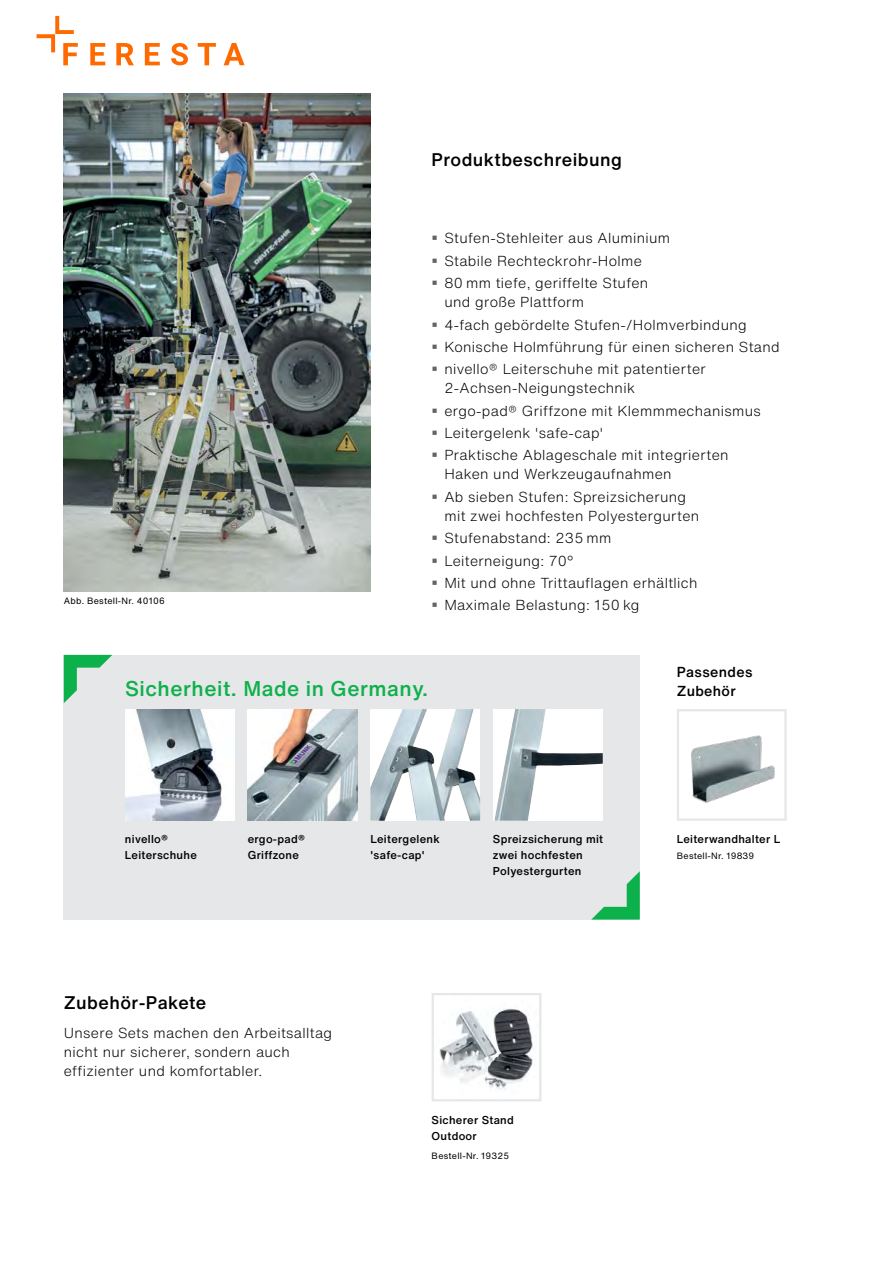
<style>
.page{position:relative;width:893px;height:1263px;background:#fff}
.page>*{position:absolute;margin:0;border:0;box-sizing:border-box;transform-origin:0 0}
.MUNK_Claim{font:500 21px "Helvetica Now Text";letter-spacing:.025em;color:#0db14b}
.Copy_12_14{font:500 18px "Helvetica Now Text";letter-spacing:.025em;color:#000}
.Subline_12_14{font:500 18px "Helvetica Now Text";letter-spacing:.025em;color:#000}
.Copy_9_5_12{font:300 14.25px/19.2px "Helvetica Now Text";letter-spacing:.025em;color:#000}
.Copy_9_5_12-2{font:500 14.25px/19.2px "Helvetica Now Text";letter-spacing:.025em;color:#000}
.Caption_7_5_9_5{font:500 11.25px/15.9px "Helvetica Now Text";letter-spacing:.025em;color:#000}
.Caption_6_8{font:9px "Helvetica Now Text";letter-spacing:.025em;color:#000}
</style>
<div class="page">
<img style="left:64px;top:94px;width:306px;height:497px">
<div style="left:64px;top:655px;width:576px;height:264px;background:#e6e7e8"></div>
<div style="left:493px;top:709px;width:110px;height:112px;background:#fff"></div>
<img style="left:494px;top:709px;width:98px;height:112px">
<img style="left:370px;top:709px;width:110px;height:112px">
<img style="left:248px;top:709px;width:110px;height:112px">
<img style="left:691px;top:735px;width:84px;height:68px">
<div style="left:677px;top:709px;width:110px;height:112px;border:2px solid #e6e7e8"></div>
<img style="left:125px;top:709px;width:110px;height:112px">
<svg style="left:592px;top:871px;width:48px;height:48px"></svg>
<svg style="left:64px;top:655px;width:48px;height:48px"></svg>
<img style="left:439px;top:1008px;width:96px;height:82px">
<div style="left:432px;top:993px;width:109px;height:108px;border:2px solid #e6e7e8"></div>
<svg style="left:90px;top:43px;width:15px;height:22px"></svg>
<svg style="left:116px;top:43px;width:18px;height:22px"></svg>
<svg style="left:145px;top:43px;width:15px;height:22px"></svg>
<svg style="left:171px;top:43px;width:17px;height:22px"></svg>
<svg style="left:198px;top:43px;width:18px;height:22px"></svg>
<svg style="left:224px;top:43px;width:21px;height:22px"></svg>
<svg style="left:37px;top:16px;width:41px;height:49px"></svg>
<p class="Caption_6_8" style="left:64px;top:594px;width:103px">Abb. Bestell-Nr. 40106</p>
<p class="Copy_12_14" style="left:432px;top:146px;width:192px">Produktbeschreibung</p>
<p class="Copy_9_5_12" style="left:444px;top:228px;width:227px">Stufen-Stehleiter aus Aluminium</p>
<p class="Copy_9_5_12" style="left:444px;top:251px;width:199px">Stabile Rechteckrohr-Holme</p>
<p class="Copy_9_5_12" style="left:444px;top:273px;width:205px">80 mm tiefe, geriffelte Stufen und große Plattform</p>
<p class="Copy_9_5_12" style="left:444px;top:314px;width:304px">4-fach gebördelte Stufen-/Holmverbindung</p>
<p class="Copy_9_5_12" style="left:444px;top:337px;width:337px">Konische Holmführung für einen sicheren Stand</p>
<p class="Copy_9_5_12" style="left:444px;top:359px;width:263px">nivello® Leiterschuhe mit patentierter<br>2-Achsen-Neigungstechnik</p>
<p class="Copy_9_5_12" style="left:444px;top:400px;width:318px">ergo-pad® Griffzone mit Klemmmechanismus</p>
<p class="Copy_9_5_12" style="left:444px;top:423px;width:160px">Leitergelenk 'safe-cap'</p>
<p class="Copy_9_5_12" style="left:444px;top:445px;width:286px">Praktische Ablageschale mit integrierten<br>Haken und Werkzeugaufnahmen</p>
<p class="Copy_9_5_12" style="left:444px;top:487px;width:256px">Ab sieben Stufen: Spreizsicherung mit zwei hochfesten Polyestergurten</p>
<p class="Copy_9_5_12" style="left:444px;top:528px;width:169px">Stufenabstand: 235 mm</p>
<p class="Copy_9_5_12" style="left:444px;top:550px;width:131px">Leiterneigung: 70°</p>
<p class="Copy_9_5_12" style="left:444px;top:573px;width:255px">Mit und ohne Trittauflagen erhältlich</p>
<p class="Copy_9_5_12" style="left:444px;top:595px;width:197px">Maximale Belastung: 150 kg</p>
<p class="MUNK_Claim" style="left:125px;top:673px;width:305px">Sicherheit. Made in Germany.</p>
<p class="Caption_7_5_9_5" style="left:248px;top:831px;width:59px">ergo-pad®<br>Griffzone</p>
<p class="Caption_7_5_9_5" style="left:125px;top:831px;width:73px">nivello®<br>Leiterschuhe</p>
<p class="Caption_7_5_9_5" style="left:493px;top:831px;width:112px">Spreizsicherung mit zwei hochfesten<br>Polyestergurten</p>
<p class="Caption_7_5_9_5" style="left:371px;top:831px;width:71px">Leitergelenk 'safe-cap'</p>
<p class="Subline_12_14" style="left:64px;top:989px;width:144px">Zubehör-Pakete</p>
<p class="Copy_9_5_12" style="left:64px;top:1022px;width:270px">Unsere Sets machen den Arbeitsalltag</p>
<p class="Copy_9_5_12" style="left:64px;top:1041px;width:228px">nicht nur sicherer, sondern auch effizienter und komfortabler.</p>
<p class="Caption_7_5_9_5" style="left:432px;top:1111px;width:84px">Sicherer Stand<br>Outdoor</p>
<p class="Caption_6_8" style="left:432px;top:1149px;width:79px">Bestell-Nr. 19325</p>
<p class="Copy_9_5_12-2" style="left:677px;top:662px;width:77px">Passendes<br>Zubehör</p>
<p class="Caption_7_5_9_5" style="left:677px;top:831px;width:105px">Leiterwandhalter L</p>
<p class="Caption_6_8" style="left:677px;top:849px;width:79px">Bestell-Nr. 19839</p>
</div>
